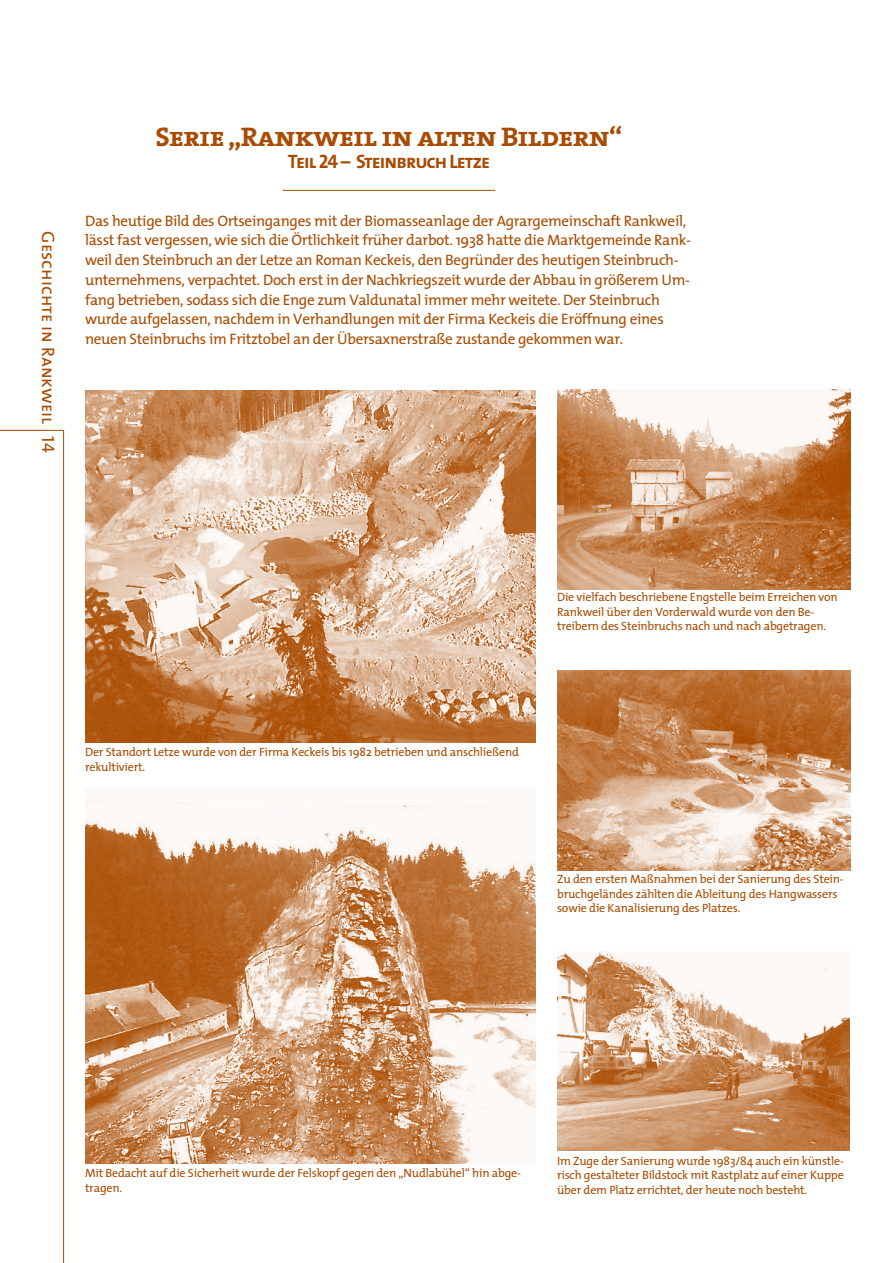
<style>
.page{position:relative;width:893px;height:1263px;background:#fff}
.page>*{position:absolute;margin:0;border:0;box-sizing:border-box;transform-origin:0 0}
.t1{font:27px "The Serif Bold Caps";letter-spacing:-.025em;color:#a94b00;scale:1.05 1}
.t2{font:19.5px "The Mix Bold Caps";letter-spacing:-.05em;color:#a94b00}
.t3{font:18px "The Mix Caps";color:#a94b00}
.t4{font:15.15px/19.6px "The Mix";letter-spacing:-.02em;color:#a94b00}
.t5{font:12px/14.4px "The Mix";letter-spacing:-.015em;color:#a94b00}
</style>
<div class="page">
<hr style="left:283px;top:190px;width:212px;height:1px;background:#a94b00">
<img style="left:557px;top:390px;width:293px;height:199px">
<img style="left:85px;top:800px;width:451px;height:363px">
<img style="left:557px;top:671px;width:294px;height:199px">
<img style="left:85px;top:390px;width:451px;height:353px">
<img style="left:557px;top:951px;width:292px;height:200px">
<hr style="left:63px;top:430px;width:1px;height:833px;background:#a94b00">
<hr style="left:0;top:430px;width:64px;height:1px;background:#a94b00">
<h3 class="t3" style="left:63px;top:231px;width:223px;rotate:90deg">Geschichte in Rankweil 14</h3>
<h1 class="t1" style="left:155px;top:114px;width:446px">Serie „Rankweil in alten Bildern“</h1>
<h2 class="t2" style="left:288px;top:145px;width:204px">Teil 24 – Steinbruch Letze</h2>
<p class="t4" style="left:85px;top:210px;width:608px">Das heutige Bild des Ortseinganges mit der Biomasseanlage der Agrargemeinschaft Rankweil, lässt fast vergessen, wie sich die Örtlichkeit früher darbot. 1938 hatte die Marktgemeinde Rank&shy;weil den Steinbruch an der Letze an Roman Keckeis, den Begründer des heutigen Steinbruch&shy;unternehmens, verpachtet. Doch erst in der Nachkriegszeit wurde der Abbau in größerem Um&shy;fang betrieben, sodass sich die Enge zum Valdunatal immer mehr weitete. Der Steinbruch wurde aufgelassen, nachdem in Verhandlungen mit der Firma Keckeis die Eröffnung eines neuen Steinbruchs im Fritztobel an der Übersaxnerstraße zustande gekommen war.</p>
<p class="t5" style="left:557px;top:590px;width:282px">Die vielfach beschriebene Engstelle beim Erreichen von<br>Rankweil über den Vorderwald wurde von den Be&shy;treibern des Steinbruchs nach und nach abgetragen.</p>
<p class="t5" style="left:85px;top:744px;width:435px">Der Standort Letze wurde von der Firma Keckeis bis 1982 betrieben und anschließend rekultiviert.</p>
<p class="t5" style="left:557px;top:872px;width:288px">Zu den ersten Maßnahmen bei der Sanierung des Stein&shy;bruchgeländes zählten die Ableitung des Hangwassers sowie die Kanalisierung des Platzes.</p>
<p class="t5" style="left:85px;top:1166px;width:438px">Mit Bedacht auf die Sicherheit wurde der Felskopf gegen den „Nudlabühel“ hin abge&shy;tragen.</p>
<p class="t5" style="left:557px;top:1153px;width:289px;text-align:justify">Im Zuge der Sanierung wurde 1983/84 auch ein künstle&shy;risch gestalteter Bildstock mit Rastplatz auf einer Kuppe über dem Platz errichtet, der heute noch besteht.</p>
</div>
